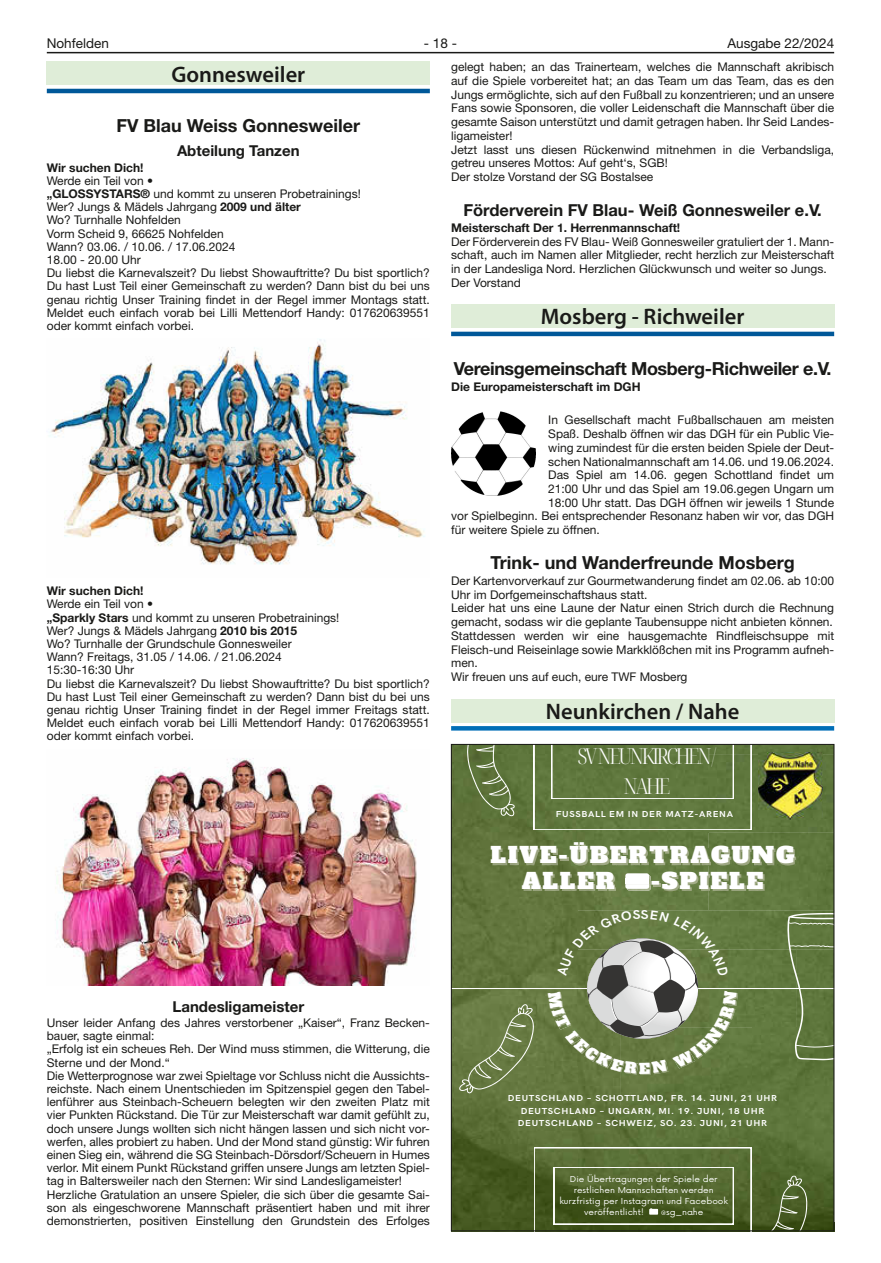
<style>
.page{position:relative;width:881px;height:1263px;background:#fff}
.page>*{position:absolute;margin:0;border:0;box-sizing:border-box;transform-origin:0 0}
.t1{font:600 22.5px "Myriad Pro";color:#1a1a18}
.t2{font:300 extra-condensed 21.9px/30.6px "Noto Serif Display";letter-spacing:-.095em;color:#fff;text-align:center;scale:1.11 1}
.t3{font:21.45px/25.7px "Alfa Slab One";letter-spacing:.07em;color:#fff;scale:1.11 1}
.t4{font:700 18px "Helvetica Neue LT";color:#1a1a18}
.t5{font:700 18px "Helvetica Neue LT";letter-spacing:-.02em;color:#1a1a18}
.t6{font:700 16.5px "Helvetica Neue LT";color:#1a1a18}
.t7{font:700 15px "Helvetica Neue LT";color:#1a1a18}
.t8{font:13.5px "Helvetica Neue LT";color:#1a1a18}
.t9{font:12px/13.2px "Helvetica Neue LT";color:#1a1a18}
.t10{font:700 12px "Helvetica Neue LT";color:#1a1a18}
.t11{font:700 8.7px/12.1px "HK Grotesk";letter-spacing:.07em;color:#fff;text-align:center;scale:1.11 1}
.t12{font:7.95px "Now";color:#fff;scale:1.11 1}
.s1{font-weight:700}
</style>
<div class="page">
<hr style="left:47px;top:52px;width:786px;height:1px;background:#1a1a18">
<hr style="left:451px;top:332px;width:382px;height:4px;background:#005899">
<div style="left:451px;top:305px;width:382px;height:23px;background:#dfedd8"></div>
<img style="left:451px;top:411px;width:84px;height:84px">
<svg style="left:451px;top:726px;width:382px;height:4px;background:#0571b8"></svg>
<div style="left:451px;top:699px;width:382px;height:23px;background:#dfedd8"></div>
<img style="left:453px;top:746px;width:378px;height:164px">
<img style="left:453px;top:910px;width:123px;height:319px">
<img style="left:736px;top:910px;width:95px;height:39px">
<img style="left:576px;top:1074px;width:44px;height:73px">
<div style="left:736px;top:949px;width:51px;height:78px;background:#627a40"></div>
<img style="left:796px;top:1060px;width:35px;height:169px">
<img style="left:620px;top:1027px;width:176px;height:121px">
<hr style="left:451px;top:988px;width:382px;height:1px;background:#fff">
<div style="left:533px;top:746px;width:217px;height:84px;background:#60783e"></div>
<svg style="left:458px;top:1004px;width:75px;height:89px;background:#72834f"></svg>
<svg style="left:534px;top:1148px;width:273px;height:81px;background:#576a35"></svg>
<svg style="left:467px;top:746px;width:48px;height:70px;background:#6c804c"></svg>
<svg style="left:787px;top:913px;width:44px;height:147px;background:#6b814c"></svg>
<img style="left:758px;top:753px;width:64px;height:67px">
<img style="left:492px;top:848px;width:15px;height:17px">
<img style="left:509px;top:848px;width:9px;height:17px">
<img style="left:521px;top:848px;width:18px;height:17px">
<img style="left:541px;top:848px;width:16px;height:17px">
<svg style="left:560px;top:857px;width:8px;height:4px"></svg>
<img style="left:571px;top:844px;width:18px;height:21px">
<img style="left:591px;top:848px;width:18px;height:17px">
<img style="left:611px;top:848px;width:16px;height:17px">
<img style="left:630px;top:848px;width:18px;height:17px">
<img style="left:651px;top:848px;width:18px;height:17px">
<img style="left:671px;top:848px;width:18px;height:17px">
<img style="left:692px;top:848px;width:18px;height:17px">
<img style="left:713px;top:848px;width:18px;height:17px">
<img style="left:733px;top:848px;width:18px;height:17px">
<img style="left:753px;top:848px;width:22px;height:17px">
<img style="left:777px;top:848px;width:18px;height:17px">
<img style="left:523px;top:874px;width:19px;height:17px">
<img style="left:544px;top:874px;width:15px;height:17px">
<img style="left:561px;top:874px;width:15px;height:17px">
<img style="left:579px;top:874px;width:16px;height:17px">
<img style="left:597px;top:874px;width:18px;height:17px">
<img style="left:626px;top:889px;width:24px;height:1px">
<img style="left:663px;top:874px;width:16px;height:17px">
<img style="left:681px;top:874px;width:17px;height:17px">
<img style="left:700px;top:874px;width:9px;height:17px">
<img style="left:712px;top:874px;width:16px;height:17px">
<img style="left:731px;top:874px;width:14px;height:17px">
<img style="left:748px;top:874px;width:16px;height:17px">
<svg style="left:625px;top:873px;width:35px;height:16px"></svg>
<img style="left:736px;top:992px;width:1px;height:14px">
<hr style="left:47px;top:89px;width:382px;height:4px;background:#005899">
<div style="left:47px;top:62px;width:382px;height:23px;background:#dfedd8"></div>
<img style="left:49px;top:339px;width:376px;height:226px">
<img style="left:56px;top:758px;width:361px;height:227px">
<svg style="left:547px;top:910px;width:189px;height:164px;background:#7f8d66"></svg>
<p class="t8" style="left:47px;top:35px;width:64px">Nohfelden</p>
<p class="t8" style="left:424px;top:35px;width:35px">- 18 -</p>
<p class="t8" style="left:727px;top:35px;width:108px">Ausgabe 22/2024</p>
<p class="t9" style="left:451px;top:60px;width:384px;line-height:13.8px">gelegt haben; an das Trainerteam, welches die Mannschaft akribisch auf die Spiele vorbereitet hat; an das Team um das Team, das es den Jungs ermöglichte, sich auf den Fußball zu konzentrieren; und an unsere Fans sowie Sponsoren, die voller Leidenschaft die Mannschaft über die gesamte Saison unterstützt und damit getragen haben. Ihr Seid Landes&shy;ligameister!<br>Jetzt lasst uns diesen Rückenwind mitnehmen in die Verbandsliga, getreu unseres Mottos: Auf geht‘s, SGB!<br>Der stolze Vorstand der SG Bostalsee</p>
<h3 class="t6" style="left:463px;top:200px;width:360px">Förderverein FV Blau- Weiß Gonnesweiler e.V.</h3>
<p class="t10" style="left:451px;top:220px;width:230px">Meisterschaft Der 1. Herrenmannschaft!</p>
<p class="t9" style="left:451px;top:234px;width:384px;line-height:13.8px">Der Förderverein des FV Blau- Weiß Gonnesweiler gratuliert der 1. Mann&shy;schaft, auch im Namen aller Mitglieder, recht herzlich zur Meisterschaft in der Landesliga Nord. Herzlichen Glückwunsch und weiter so Jungs.<br>Der Vorstand</p>
<h1 class="t1" style="left:540px;top:303px;width:205px">Mosberg - Richweiler</h1>
<h3 class="t5" style="left:453px;top:358px;width:379px">Vereinsgemeinschaft Mosberg-Richweiler e.V.</h3>
<p class="t10" style="left:451px;top:379px;width:191px">Die Europameisterschaft im DGH</p>
<p class="t9" style="left:548px;top:413px;width:287px">In Gesellschaft macht Fußballschauen am meisten</p>
<p class="t9" style="left:548px;top:427px;width:287px">Spaß. Deshalb öffnen wir das DGH für ein Public Vie-</p>
<p class="t9" style="left:548px;top:441px;width:287px">wing zumindest für die ersten beiden Spiele der Deut-</p>
<p class="t9" style="left:548px;top:454px;width:287px">schen Nationalmannschaft am 14.06. und 19.06.2024.</p>
<p class="t9" style="left:548px;top:468px;width:287px">Das Spiel am 14.06. gegen Schottland findet um</p>
<p class="t9" style="left:548px;top:482px;width:287px">21:00 Uhr und das Spiel am 19.06.gegen Ungarn um</p>
<p class="t9" style="left:548px;top:496px;width:287px">18:00 Uhr statt. Das DGH öffnen wir jeweils 1 Stunde</p>
<p class="t9" style="left:451px;top:509px;width:384px">vor Spielbeginn. Bei entsprechender Resonanz haben wir vor, das DGH</p>
<p class="t9" style="left:451px;top:523px;width:150px">für weitere Spiele zu öffnen.</p>
<h3 class="t4" style="left:490px;top:551px;width:306px">Trink- und Wanderfreunde Mosberg</h3>
<p class="t9" style="left:451px;top:574px;width:384px;line-height:13.8px">Der Kartenvorverkauf zur Gourmetwanderung findet am 02.06. ab 10:00<br>Uhr im Dorfgemeinschaftshaus statt.<br>Leider hat uns eine Laune der Natur einen Strich durch die Rechnung gemacht, sodass wir die geplante Taubensuppe nicht anbieten können.<br>Stattdessen werden wir eine hausgemachte Rindfleischsuppe mit Fleisch-und Reiseinlage sowie Markklößchen mit ins Programm aufneh&shy;men.<br>Wir freuen uns auf euch, eure TWF Mosberg</p>
<h1 class="t1" style="left:545px;top:697px;width:195px">Neunkirchen / Nahe</h1>
<h1 class="t1" style="left:171px;top:60px;width:135px">Gonnesweiler</h1>
<h3 class="t4" style="left:116px;top:114px;width:245px">FV Blau Weiss Gonnesweiler</h3>
<p class="t7" style="left:177px;top:142px;width:124px">Abteilung Tanzen</p>
<p class="t10" style="left:47px;top:160px;width:98px">Wir suchen Dich!</p>
<p class="t9" style="left:47px;top:174px;width:384px">Werde ein Teil von •<br><span class="s1">„GLOSSYSTARS®</span> und kommt zu unseren Probetrainings!<br>Wer? Jungs &amp; Mädels Jahrgang <span class="s1">2009 und älter<br></span>Wo? Turnhalle Nohfelden<br>Vorm Scheid 9, 66625 Nohfelden<br>Wann? 03.06. / 10.06. / 17.06.2024<br>18.00 - 20.00 Uhr<br>Du liebst die Karnevalszeit? Du liebst Showauftritte? Du bist sportlich?<br>Du hast Lust Teil einer Gemeinschaft zu werden? Dann bist du bei uns genau richtig Unser Training findet in der Regel immer Montags statt.<br>Meldet euch einfach vorab bei Lilli Mettendorf Handy: 017620639551 oder kommt einfach vorbei.</p>
<p class="t10" style="left:47px;top:583px;width:98px">Wir suchen Dich!</p>
<p class="t9" style="left:47px;top:597px;width:384px">Werde ein Teil von •<br><span class="s1">„Sparkly Stars</span> und kommt zu unseren Probetrainings!<br>Wer? Jungs &amp; Mädels Jahrgang <span class="s1">2010 bis 2015<br></span>Wo? Turnhalle der Grundschule Gonnesweiler<br>Wann? Freitags, 31.05 / 14.06. / 21.06.2024<br>15:30-16:30 Uhr<br>Du liebst die Karnevalszeit? Du liebst Showauftritte? Du bist sportlich?<br>Du hast Lust Teil einer Gemeinschaft zu werden? Dann bist du bei uns genau richtig Unser Training findet in der Regel immer Freitags statt.<br>Meldet euch einfach vorab bei Lilli Mettendorf Handy: 017620639551 oder kommt einfach vorbei.</p>
<h2 class="t2" style="left:577px;top:741px;width:126px">SVNEUNKIRCHEN/<br>NAHE</h2>
<p class="t11" style="left:555px;top:807px;width:161px">FUSSBALL EM IN DER MATZ-ARENA</p>
<p class="t7" style="left:172px;top:997px;width:133px">Landesligameister</p>
<p class="t9" style="left:47px;top:1016px;width:384px">Unser leider Anfang des Jahres verstorbener „Kaiser“, Franz Becken&shy;bauer, sagte einmal:<br>„Erfolg ist ein scheues Reh. Der Wind muss stimmen, die Witterung, die Sterne und der Mond.“<br>Die Wetterprognose war zwei Spieltage vor Schluss nicht die Aussichts&shy;reichste. Nach einem Unentschieden im Spitzenspiel gegen den Tabel&shy;lenführer aus Steinbach-Scheuern belegten wir den zweiten Platz mit vier Punkten Rückstand. Die Tür zur Meisterschaft war damit gefühlt zu, doch unsere Jungs wollten sich nicht hängen lassen und sich nicht vor&shy;werfen, alles probiert zu haben. Und der Mond stand günstig: Wir fuhren einen Sieg ein, während die SG Steinbach-Dörsdorf/Scheuern in Humes verlor. Mit einem Punkt Rückstand griffen unsere Jungs am letzten Spiel&shy;tag in Baltersweiler nach den Sternen: Wir sind Landesligameister!<br>Herzliche Gratulation an unsere Spieler, die sich über die gesamte Sai&shy;son als eingeschworene Mannschaft präsentiert haben und mit ihrer demonstrierten, positiven Einstellung den Grundstein des Erfolges</p>
<h3 class="t3" style="left:521px;top:841px;width:247px;text-indent:-31px">LIVE-ÜBERTRAGUNG<br>ALLER</h3>
<h3 class="t3" style="left:650px;top:866px;width:103px">-SPIELE</h3>
<p class="t11" style="left:507px;top:1092px;width:244px">DEUTSCHLAND – SCHOTTLAND, FR. 14. JUNI, 21 UHR<br>DEUTSCHLAND – UNGARN, MI. 19. JUNI, 18 UHR<br>DEUTSCHLAND – SCHWEIZ, SO. 23. JUNI, 21 UHR</p>
<p class="t12" style="left:569px;top:1172px;width:134px">Die Übertragungen der Spiele der</p>
<p class="t12" style="left:573px;top:1183px;width:128px">restlichen Mannschaften werden</p>
<p class="t12" style="left:559px;top:1194px;width:153px">kurzfristig per Instagram und Facebook</p>
<p class="t12" style="left:583px;top:1205px;width:55px">veröffentlicht!</p>
<p class="t12" style="left:660px;top:1205px;width:40px">@sg_nahe</p>
</div>
